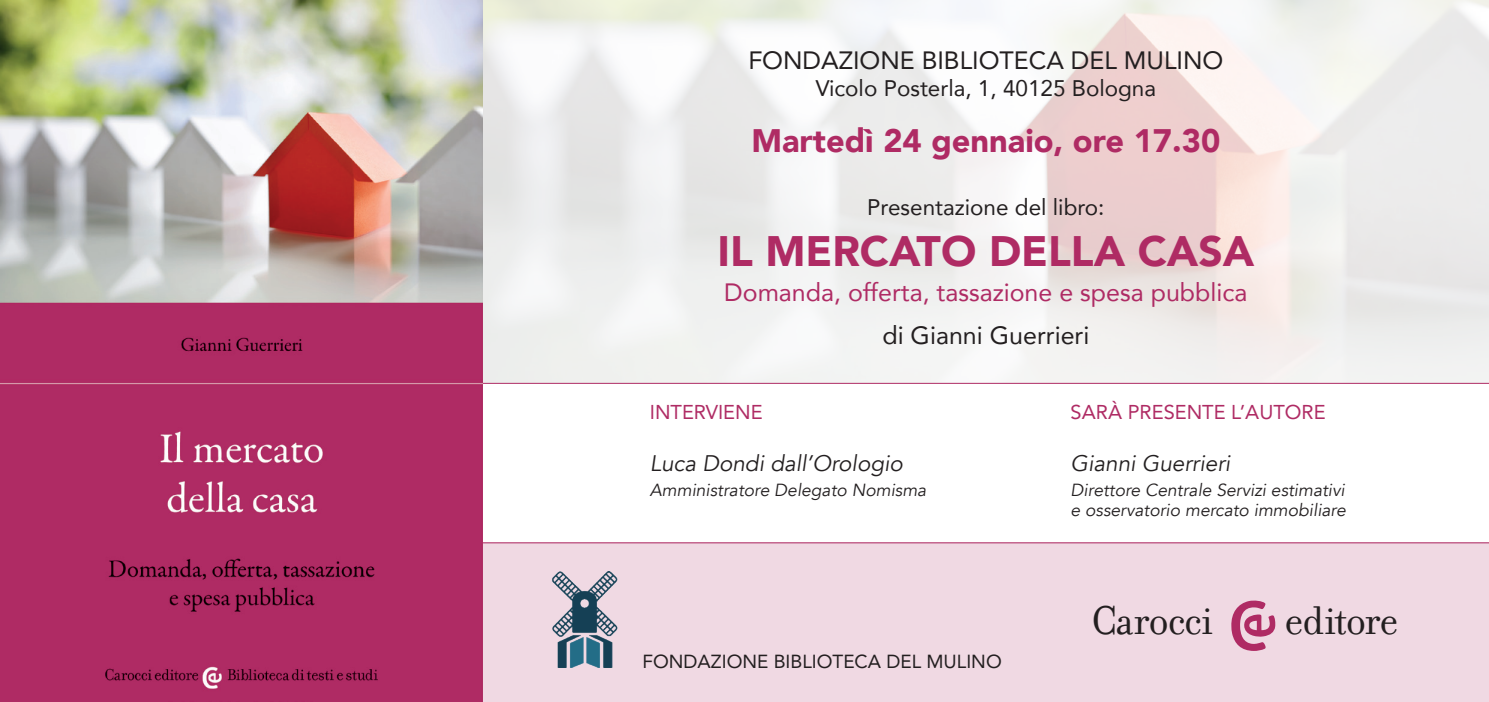
<style>
.page{position:relative;width:1489px;height:702px;background:#fff}
.page>*{position:absolute;margin:0;border:0;box-sizing:border-box;transform-origin:0 0}
.t1{font:43.25px "Filosofia";letter-spacing:-.025em;color:#231f20}
.t2{font:900 42.5px "Avenir";color:#af2b64}
.t3{font:900 32.5px "Avenir";color:#af2b64}
.t4{font:25px "Avenir";color:#231f20}
.t5{font:25px "Avenir";color:#af2b64}
.t6{font:22.5px "Avenir";color:#231f20}
.t7{font:italic 22.5px "Avenir";color:#231f20}
.t8{font:20px "Avenir";color:#af2b64}
.t9{font:19px "Avenir";color:#231f20}
.t10{font:italic 17.5px/20px "Avenir";color:#231f20}
</style>
<div class="page">
<div style="left:444px;top:543px;width:1044px;height:159px;background:#f0d9e3"></div>
<img style="left:552px;top:572px;width:66px;height:95px">
<hr style="left:483px;top:383px;width:1005px;height:1px;background:#af2b64">
<hr style="left:483px;top:542px;width:1005px;height:1px;background:#af2b64">
<svg style="left:1231px;top:600px;width:44px;height:51px"></svg>
<img style="left:0;top:0;width:483px;height:702px">
<h3 class="t4" style="left:748px;top:40px;width:476px">FONDAZIONE BIBLIOTECA DEL MULINO</h3>
<p class="t6" style="left:815px;top:70px;width:342px">Vicolo Posterla, 1, 40125 Bologna</p>
<h3 class="t3" style="left:751px;top:113px;width:470px">Martedì 24 gennaio, ore 17.30</h3>
<p class="t6" style="left:867px;top:189px;width:239px">Presentazione del libro:</p>
<h2 class="t2" style="left:717px;top:215px;width:538px">IL MERCATO DELLA CASA</h2>
<h3 class="t5" style="left:724px;top:273px;width:524px">Domanda, offerta, tassazione e spesa pubblica</h3>
<h3 class="t4" style="left:882px;top:315px;width:208px">di Gianni Guerrieri</h3>
<p class="t8" style="left:649px;top:395px;width:114px">INTERVIENE</p>
<p class="t7" style="left:649px;top:449px;width:254px">Luca Dondi dall’Orologio</p>
<p class="t10" style="left:649px;top:480px;width:278px">Amministratore Delegato Nomisma</p>
<p class="t9" style="left:642px;top:645px;width:360px">FONDAZIONE BIBLIOTECA DEL MULINO</p>
<p class="t8" style="left:1070px;top:396px;width:256px">SARÀ PRESENTE L’AUTORE</p>
<p class="t7" style="left:1070px;top:450px;width:161px">Gianni Guerrieri</p>
<p class="t10" style="left:1070px;top:480px;width:277px">Direttore Centrale Servizi estimativi e osservatorio mercato immobiliare</p>
<h1 class="t1" style="left:1091px;top:596px;width:123px">Carocci</h1>
<h1 class="t1" style="left:1284px;top:596px;width:115px">editore</h1>
</div>
